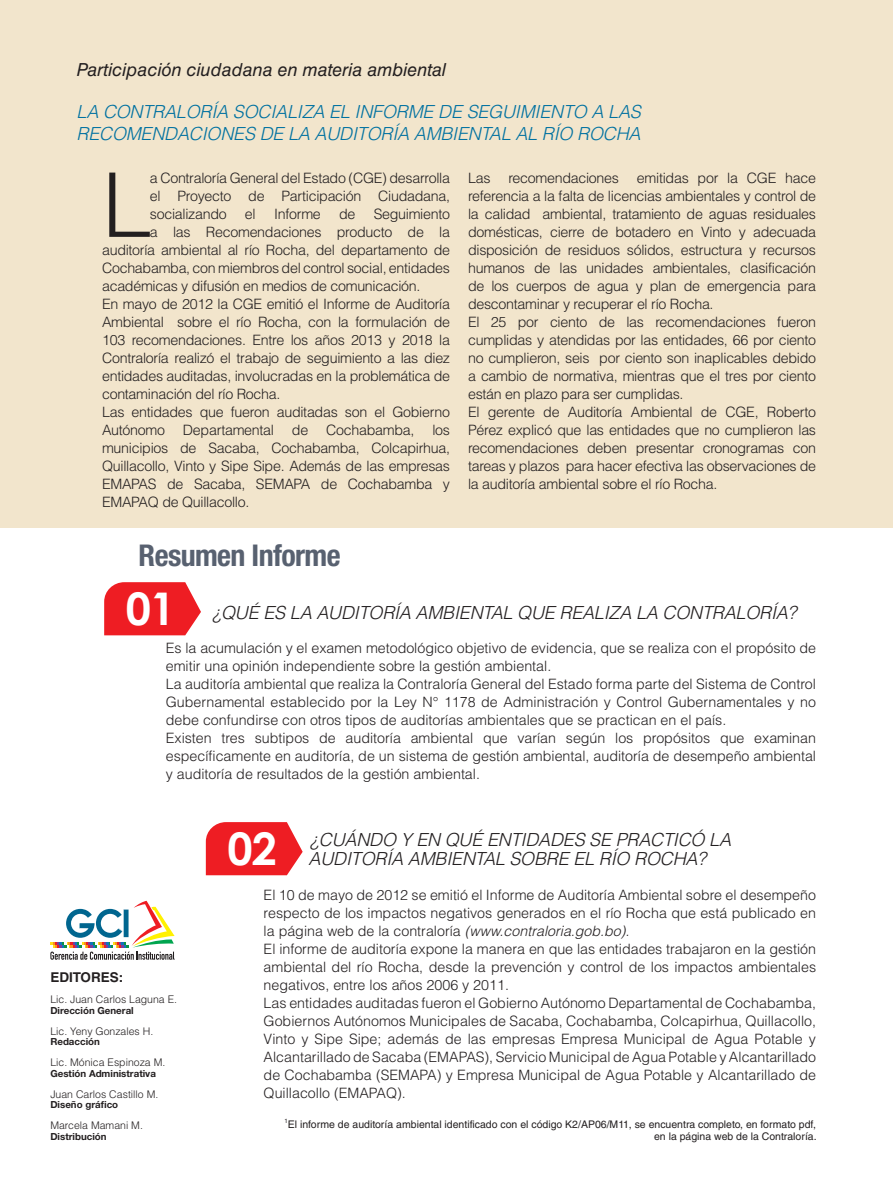
<style>
.page{position:relative;width:893px;height:1191px;background:#fff}
.page>*{position:absolute;margin:0;border:0;box-sizing:border-box;transform-origin:0 0}
.t1{font:300 89.25px "Helvetica LT Std";color:#231f20}
.t2{font:700 45px "Century Gothic";color:#fff}
.t3{font:700 condensed 30px "Helvetica Neue LT Std";letter-spacing:-.02em;color:#586170}
.t4{font:italic 300 18px/19.8px "Helvetica LT Std";letter-spacing:-.01em;color:#231f20}
.t5{font:italic 300 18px/21px "Helvetica LT Std";letter-spacing:-.01em;color:#0071a1}
.t6{font:italic 18px "Helvetica LT Std";color:#231f20}
.t7{font:300 14.25px/18px "Helvetica LT Std";letter-spacing:-.02em;color:#231f20;text-align:justify}
.t8{font:300 14.25px/18px "Helvetica LT Std";color:#231f20}
.t9{font:700 13.5px "Helvetica LT Std";color:#231f20}
.t10{font:10.5px/12.6px "Helvetica LT Std";color:#231f20;text-align:right}
.t11{font:300 10.5px "Helvetica LT Std";color:#231f20}
.t12{font:700 9.75px "Helvetica Neue LT Std";color:#231f20}
.s1{font-style:italic}
</style>
<div class="page">
<div style="left:0;top:0;width:893px;height:527px;background:#f2e5cc"></div>
<svg style="left:104px;top:582px;width:97px;height:53px;background:#ef3439"></svg>
<svg style="left:206px;top:822px;width:97px;height:53px;background:#ef3439"></svg>
<svg style="left:50px;top:900px;width:125px;height:59px"></svg>
<p class="t6" style="left:77px;top:59px;width:371px">Participación ciudadana en materia ambiental</p>
<p class="t5" style="left:77px;top:102px;width:566px">LA CONTRALORÍA SOCIALIZA EL INFORME DE SEGUIMIENTO A LAS<br>RECOMENDACIONES DE LA AUDITORÍA AMBIENTAL AL RÍO ROCHA</p>
<h1 class="t1" style="left:102px;top:149px;width:51px">L</h1>
<p class="t7" style="left:150px;top:169px;width:302px">a Contraloría General del Estado (CGE) desarrolla el Proyecto de Participación Ciudadana, socializando</p>
<p class="t7" style="left:245px;top:205px;width:12px">el</p>
<p class="t7" style="left:274px;top:205px;width:48px">Informe</p>
<p class="t7" style="left:339px;top:205px;width:18px">de</p>
<p class="t7" style="left:374px;top:205px;width:78px">Seguimiento</p>
<p class="t7" style="left:150px;top:223px;width:302px">a las Recomendaciones producto de la</p>
<p class="t7" style="left:102px;top:241px;width:349px">auditoría ambiental al río Rocha, del departamento de</p>
<p class="t7" style="left:102px;top:259px;width:349px">Cochabamba, con miembros del control social, entidades</p>
<p class="t7" style="left:102px;top:277px;width:320px">académicas y difusión en medios de comunicación.</p>
<p class="t7" style="left:102px;top:295px;width:350px">En mayo de 2012 la CGE emitió el Informe de Auditoría</p>
<p class="t7" style="left:102px;top:313px;width:350px">Ambiental sobre el río Rocha, con la formulación de</p>
<p class="t7" style="left:102px;top:331px;width:350px">103 recomendaciones. Entre los años 2013 y 2018 la</p>
<p class="t7" style="left:102px;top:349px;width:350px">Contraloría realizó el trabajo de seguimiento a las diez</p>
<p class="t7" style="left:102px;top:367px;width:349px">entidades auditadas, involucradas en la problemática de</p>
<p class="t7" style="left:102px;top:385px;width:180px">contaminación del río Rocha.</p>
<p class="t7" style="left:102px;top:403px;width:349px">Las entidades que fueron auditadas son el Gobierno</p>
<p class="t7" style="left:102px;top:421px;width:64px">Autónomo</p>
<p class="t7" style="left:183px;top:421px;width:93px">Departamental</p>
<p class="t7" style="left:292px;top:421px;width:18px">de</p>
<p class="t7" style="left:326px;top:421px;width:90px">Cochabamba,</p>
<p class="t7" style="left:102px;top:421px;width:349px;text-indent:330px">los municipios de Sacaba, Cochabamba, Colcapirhua, Quillacollo, Vinto y Sipe Sipe. Además de las empresas EMAPAS de Sacaba, SEMAPA de Cochabamba y EMAPAQ de Quillacollo.</p>
<h3 class="t3" style="left:139px;top:537px;width:203px">Resumen Informe</h3>
<p class="t7" style="left:468px;top:169px;width:350px;text-align:left;text-indent:169px">emitidas por la CGE hace referencia a la falta de licencias ambientales y control de la calidad ambiental, tratamiento de aguas residuales domésticas, cierre de botadero en Vinto y adecuada disposición de residuos sólidos, estructura y recursos humanos de las unidades ambientales, clasificación de los cuerpos de agua y plan de emergencia para descontaminar y recuperar el río Rocha.<br>El 25 por ciento de las recomendaciones fueron cumplidas y atendidas por las entidades, 66 por ciento no cumplieron, seis por ciento son inaplicables debido a cambio de normativa, mientras que el tres por ciento están en plazo para ser cumplidas.<br>El gerente de Auditoría Ambiental de CGE, Roberto Pérez explicó que las entidades que no cumplieron las recomendaciones deben presentar cronogramas con tareas y plazos para hacer efectiva las observaciones de la auditoría ambiental sobre el río Rocha.</p>
<p class="t7" style="left:468px;top:169px;width:24px">Las</p>
<p class="t7" style="left:508px;top:169px;width:112px">recomendaciones</p>
<h2 class="t2" style="left:126px;top:580px;width:51px">01</h2>
<p class="t4" style="left:212px;top:602px;width:586px">¿QUÉ ES LA AUDITORÍA AMBIENTAL QUE REALIZA LA CONTRALORÍA?</p>
<p class="t8" style="left:166px;top:639px;width:652px">Es la acumulación y el examen metodológico objetivo de evidencia, que se realiza con el propósito de emitir una opinión independiente sobre la gestión ambiental.<br>La auditoría ambiental que realiza la Contraloría General del Estado forma parte del Sistema de Control Gubernamental establecido por la Ley N° 1178 de Administración y Control Gubernamentales y no debe confundirse con otros tipos de auditorías ambientales que se practican en el país.<br>Existen tres subtipos de auditoría ambiental que varían según los propósitos que examinan específicamente en auditoría, de un sistema de gestión ambiental, auditoría de desempeño ambiental y auditoría de resultados de la gestión ambiental.</p>
<p class="t9" style="left:50px;top:969px;width:74px">EDITORES:</p>
<p class="t11" style="left:50px;top:992px;width:128px">Lic. Juan Carlos Laguna E.</p>
<p class="t12" style="left:50px;top:1004px;width:85px">Dirección General</p>
<p class="t11" style="left:50px;top:1024px;width:104px">Lic. Yeny Gonzales H.</p>
<p class="t12" style="left:50px;top:1035px;width:51px">Redacción</p>
<p class="t11" style="left:50px;top:1055px;width:116px">Lic. Mónica Espinoza M.</p>
<p class="t12" style="left:50px;top:1067px;width:107px">Gestión Administrativa</p>
<p class="t11" style="left:50px;top:1087px;width:109px">Juan Carlos Castillo M.</p>
<p class="t12" style="left:50px;top:1098px;width:69px">Diseño gráfico</p>
<p class="t11" style="left:50px;top:1118px;width:94px">Marcela Mamani M.</p>
<p class="t12" style="left:50px;top:1130px;width:58px">Distribución</p>
<p class="t4" style="left:309px;top:829px;width:424px">¿CUÁNDO Y EN QUÉ ENTIDADES SE PRACTICÓ LA<br>AUDITORÍA AMBIENTAL SOBRE EL RÍO ROCHA?</p>
<p class="t8" style="left:264px;top:885px;width:554px">El 10 de mayo de 2012 se emitió el Informe de Auditoría Ambiental sobre el desempeño respecto de los impactos negativos generados en el río Rocha que está publicado en la página web de la contraloría <span class="s1">(www.contraloria.gob.bo).<br></span>El informe de auditoría expone la manera en que las entidades trabajaron en la gestión ambiental del río Rocha, desde la prevención y control de los impactos ambientales negativos, entre los años 2006 y 2011.<br>Las entidades auditadas fueron el Gobierno Autónomo Departamental de Cochabamba, Gobiernos Autónomos Municipales de Sacaba, Cochabamba, Colcapirhua, Quillacollo, Vinto y Sipe Sipe; además de las empresas Empresa Municipal de Agua Potable y Alcantarillado de Sacaba (EMAPAS), Servicio Municipal de Agua Potable y Alcantarillado de Cochabamba (SEMAPA) y Empresa Municipal de Agua Potable y Alcantarillado de Quillacollo (EMAPAQ).</p>
<h2 class="t2" style="left:227px;top:820px;width:51px">02</h2>
<p class="t10" style="left:284px;top:1117px;width:534px"><sup>1</sup>El informe de auditoría ambiental identificado con el código K2/AP06/M11, se encuentra completo, en formato pdf, en la página web de la Contraloría.</p>
</div>
